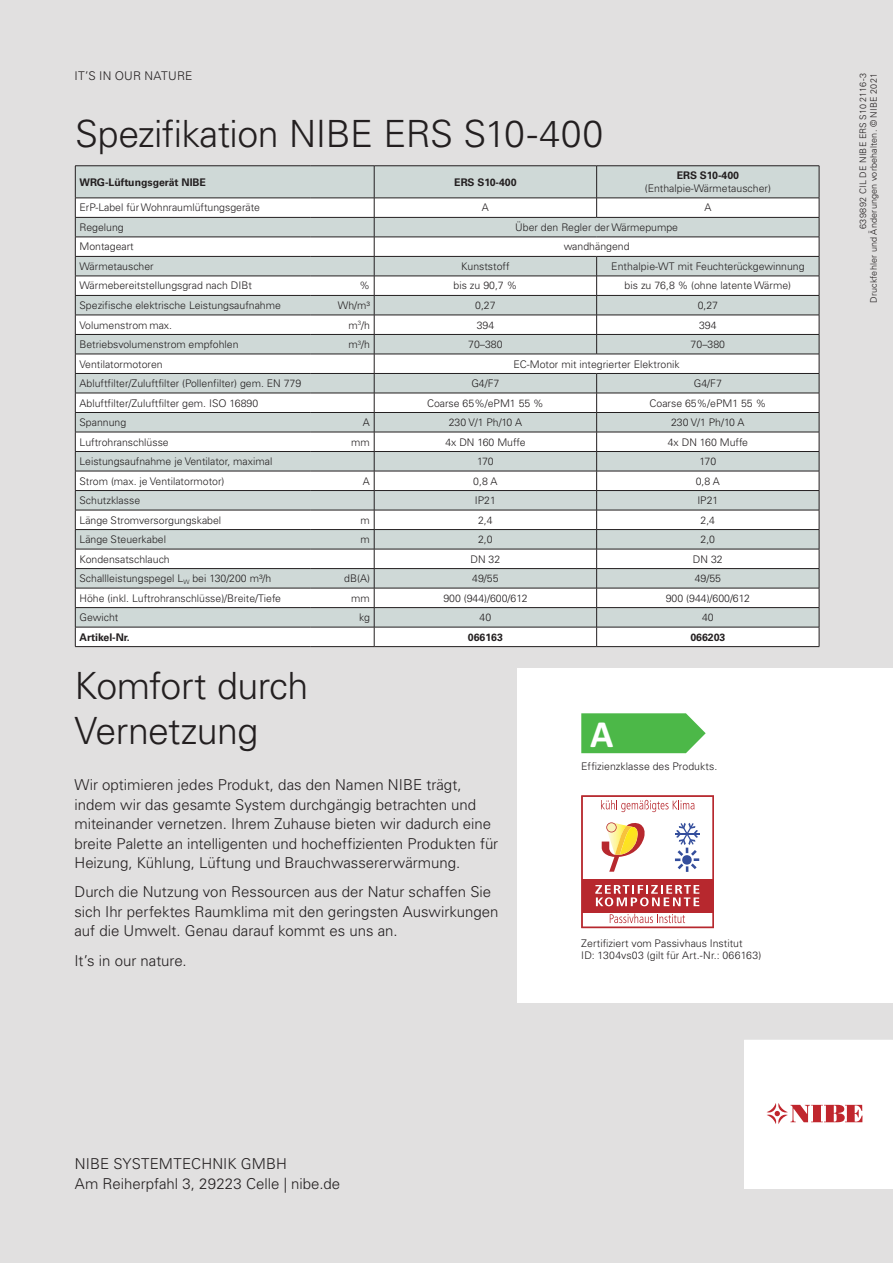
<style>
.page{position:relative;width:893px;height:1263px;background:#e1e0e0}
.page>*{position:absolute;margin:0;border:0;box-sizing:border-box;transform-origin:0 0}
.t1{font:700 38.55px "Calibri";color:#fff}
.t2{font:300 37.5px/45px "Univers LT Pro 45";letter-spacing:-.015em;color:#231f20}
.t3{font:300 15px/19.5px "Univers LT Pro 45";color:#231f20}
.t4{font:300 12px "Univers LT Pro 45";letter-spacing:.015em;color:#231f20}
.t5{font:300 10.5px/12px "Univers LT Pro 45";color:#231f20}
.t6{font:700 10.5px "Univers LT Pro 65";color:#231f20}
.t7{font:300 9px/10.5px "Univers LT Pro 45";letter-spacing:.02em;color:#231f20;text-align:right}
</style>
<div class="page">
<div style="left:518px;top:668px;width:375px;height:335px;background:#fff"></div>
<svg style="left:581px;top:713px;width:125px;height:40px;background:#5cbe58"></svg>
<div style="left:744px;top:1040px;width:149px;height:148px;background:#fff"></div>
<svg style="left:581px;top:795px;width:133px;height:133px"></svg>
<div style="left:76px;top:167px;width:743px;height:31px;background:#cfd9d7"></div>
<hr style="left:75px;top:166px;width:236px;height:1px;background:#231f20">
<hr style="left:75px;top:166px;width:1px;height:32px;background:#231f20">
<hr style="left:311px;top:166px;width:63px;height:1px;background:#231f20">
<hr style="left:374px;top:166px;width:223px;height:1px;background:#231f20">
<hr style="left:374px;top:166px;width:1px;height:32px;background:#231f20">
<hr style="left:597px;top:166px;width:222px;height:1px;background:#231f20">
<hr style="left:596px;top:166px;width:1px;height:32px;background:#231f20">
<hr style="left:819px;top:166px;width:1px;height:32px;background:#231f20">
<svg style="left:75px;top:198px;width:745px;height:448px;background:#dde1e0"></svg>
<hr style="left:75px;top:646px;width:236px;height:1px;background:#231f20">
<hr style="left:311px;top:646px;width:63px;height:1px;background:#231f20">
<hr style="left:374px;top:646px;width:223px;height:1px;background:#231f20">
<hr style="left:597px;top:646px;width:222px;height:1px;background:#231f20">
<p class="t4" style="left:74px;top:69px;width:120px">IT’S IN OUR NATURE</p>
<p class="t7" style="left:858px;top:303px;width:231px;rotate:-90deg">639892 CIL DE NIBE ERS S10 2116-3<br>Druckfehler und Änderungen vorbehalten. © NIBE 2021</p>
<h2 class="t2" style="left:75px;top:111px;width:530px">Spezifikation NIBE ERS S10-400</h2>
<p class="t6" style="left:677px;top:169px;width:64px">ERS S10-400</p>
<p class="t5" style="left:645px;top:182px;width:128px">(Enthalpie-Wärmetauscher)</p>
<p class="t6" style="left:80px;top:176px;width:128px">WRG-Lüftungsgerät NIBE</p>
<p class="t6" style="left:454px;top:176px;width:64px">ERS S10-400</p>
<p class="t5" style="left:80px;top:202px;width:182px">ErP-Label für Wohnraumlüftungsgeräte</p>
<p class="t5" style="left:482px;top:202px;width:9px">A</p>
<p class="t5" style="left:704px;top:202px;width:9px">A</p>
<p class="t5" style="left:80px;top:221px;width:46px">Regelung</p>
<p class="t5" style="left:515px;top:221px;width:164px">Über den Regler der Wärmepumpe</p>
<p class="t5" style="left:80px;top:241px;width:56px">Montageart</p>
<p class="t5" style="left:564px;top:241px;width:67px">wandhängend</p>
<p class="t5" style="left:80px;top:260px;width:76px">Wärmetauscher</p>
<p class="t5" style="left:461px;top:260px;width:50px">Kunststoff</p>
<p class="t5" style="left:611px;top:260px;width:195px">Enthalpie-WT mit Feuchterückgewinnung</p>
<p class="t5" style="left:80px;top:280px;width:174px">Wärmebereitstellungsgrad nach DIBt</p>
<p class="t5" style="left:359px;top:280px;width:12px">%</p>
<p class="t5" style="left:454px;top:280px;width:65px">bis zu 90,7 %</p>
<p class="t5" style="left:625px;top:280px;width:168px">bis zu 76,8 % (ohne latente Wärme)</p>
<p class="t5" style="left:80px;top:299px;width:203px">Spezifische elektrische Leistungsaufnahme</p>
<p class="t5" style="left:338px;top:299px;width:34px">Wh/m³</p>
<p class="t5" style="left:475px;top:299px;width:22px">0,27</p>
<p class="t5" style="left:698px;top:299px;width:22px">0,27</p>
<p class="t5" style="left:80px;top:319px;width:94px">Volumenstrom max.</p>
<p class="t5" style="left:348px;top:319px;width:23px">m<sup>3</sup>/h</p>
<p class="t5" style="left:477px;top:319px;width:19px">394</p>
<p class="t5" style="left:699px;top:319px;width:19px">394</p>
<p class="t5" style="left:80px;top:338px;width:161px">Betriebsvolumenstrom empfohlen</p>
<p class="t5" style="left:348px;top:338px;width:23px">m<sup>3</sup>/h</p>
<p class="t5" style="left:468px;top:338px;width:36px">70–380</p>
<p class="t5" style="left:691px;top:338px;width:36px">70–380</p>
<p class="t5" style="left:80px;top:358px;width:85px">Ventilatormotoren</p>
<p class="t5" style="left:513px;top:358px;width:168px">EC-Motor mit integrierter Elektronik</p>
<p class="t5" style="left:80px;top:377px;width:223px">Abluftfilter/Zuluftfilter (Pollenfilter) gem. EN 779</p>
<p class="t5" style="left:471px;top:377px;width:30px">G4/F7</p>
<p class="t5" style="left:694px;top:377px;width:30px">G4/F7</p>
<p class="t5" style="left:80px;top:397px;width:180px">Abluftfilter/Zuluftfilter gem. ISO 16890</p>
<p class="t5" style="left:427px;top:397px;width:118px">Coarse 65%/ePM1 55 %</p>
<p class="t5" style="left:649px;top:397px;width:118px">Coarse 65%/ePM1 55 %</p>
<p class="t5" style="left:80px;top:416px;width:48px">Spannung</p>
<p class="t5" style="left:363px;top:416px;width:9px">A</p>
<p class="t5" style="left:449px;top:416px;width:75px">230 V/1 Ph/10 A</p>
<p class="t5" style="left:671px;top:416px;width:75px">230 V/1 Ph/10 A</p>
<p class="t5" style="left:80px;top:436px;width:91px">Luftrohranschlüsse</p>
<p class="t5" style="left:351px;top:436px;width:20px">mm</p>
<p class="t5" style="left:445px;top:436px;width:82px">4x DN 160 Muffe</p>
<p class="t5" style="left:668px;top:436px;width:82px">4x DN 160 Muffe</p>
<p class="t5" style="left:80px;top:455px;width:194px">Leistungsaufnahme je Ventilator, maximal</p>
<p class="t5" style="left:477px;top:455px;width:18px">170</p>
<p class="t5" style="left:699px;top:455px;width:18px">170</p>
<p class="t5" style="left:80px;top:475px;width:146px">Strom (max. je Ventilatormotor)</p>
<p class="t5" style="left:363px;top:475px;width:9px">A</p>
<p class="t5" style="left:473px;top:475px;width:26px">0,8 A</p>
<p class="t5" style="left:696px;top:475px;width:26px">0,8 A</p>
<p class="t5" style="left:80px;top:494px;width:62px">Schutzklasse</p>
<p class="t5" style="left:475px;top:494px;width:23px">IP21</p>
<p class="t5" style="left:697px;top:494px;width:23px">IP21</p>
<p class="t5" style="left:80px;top:514px;width:143px">Länge Stromversorgungskabel</p>
<p class="t5" style="left:361px;top:514px;width:11px">m</p>
<p class="t5" style="left:478px;top:514px;width:16px">2,4</p>
<p class="t5" style="left:700px;top:514px;width:16px">2,4</p>
<p class="t5" style="left:80px;top:533px;width:88px">Länge Steuerkabel</p>
<p class="t5" style="left:361px;top:533px;width:11px">m</p>
<p class="t5" style="left:478px;top:533px;width:16px">2,0</p>
<p class="t5" style="left:700px;top:533px;width:16px">2,0</p>
<p class="t5" style="left:80px;top:553px;width:92px">Kondensatschlauch</p>
<p class="t5" style="left:470px;top:553px;width:31px">DN 32</p>
<p class="t5" style="left:693px;top:553px;width:31px">DN 32</p>
<p class="t5" style="left:80px;top:572px;width:193px">Schallleistungspegel L<sub>W</sub> bei 130/200 m³/h</p>
<p class="t5" style="left:344px;top:572px;width:27px">dB(A)</p>
<p class="t5" style="left:472px;top:572px;width:28px">49/55</p>
<p class="t5" style="left:695px;top:572px;width:28px">49/55</p>
<p class="t5" style="left:80px;top:592px;width:203px">Höhe (inkl. Luftrohranschlüsse)/Breite/Tiefe</p>
<p class="t5" style="left:351px;top:592px;width:20px">mm</p>
<p class="t5" style="left:443px;top:592px;width:86px">900 (944)/600/612</p>
<p class="t5" style="left:666px;top:592px;width:86px">900 (944)/600/612</p>
<p class="t5" style="left:80px;top:611px;width:40px">Gewicht</p>
<p class="t5" style="left:359px;top:611px;width:12px">kg</p>
<p class="t5" style="left:480px;top:611px;width:13px">40</p>
<p class="t5" style="left:702px;top:611px;width:13px">40</p>
<p class="t6" style="left:80px;top:631px;width:52px">Artikel-Nr.</p>
<p class="t6" style="left:468px;top:631px;width:37px">066163</p>
<p class="t6" style="left:690px;top:631px;width:37px">066203</p>
<h2 class="t2" style="left:74px;top:663px;width:236px">Komfort durch<br>Vernetzung</h2>
<p class="t3" style="left:74px;top:775px;width:425px">Wir optimieren jedes Produkt, das den Namen NIBE trägt, indem wir das gesamte System durchgängig betrachten und miteinander vernetzen. Ihrem Zuhause bieten wir dadurch eine breite Palette an intelligenten und hocheffizienten Produkten für Heizung, Kühlung, Lüftung und Brauchwassererwärmung.</p>
<h3 class="t3" style="left:74px;top:882px;width:426px">Durch die Nutzung von Ressourcen aus der Natur schaffen Sie sich Ihr perfektes Raumklima mit den geringsten Auswirkungen auf die Umwelt. Genau darauf kommt es uns an.</h3>
<h3 class="t3" style="left:74px;top:951px;width:114px">It’s in our nature.</h3>
<h3 class="t3" style="left:75px;top:1154px;width:267px">NIBE SYSTEMTECHNIK GMBH<br>Am Reiherpfahl 3, 29223 Celle | nibe.de</h3>
<h1 class="t1" style="left:590px;top:709px;width:25px">A</h1>
<p class="t5" style="left:581px;top:760px;width:138px">Effizienzklasse des Produkts.</p>
<p class="t5" style="left:581px;top:937px;width:182px">Zertifiziert vom Passivhaus Institut<br>ID: 1304vs03 (gilt für Art.-Nr.: 066163)</p>
</div>
